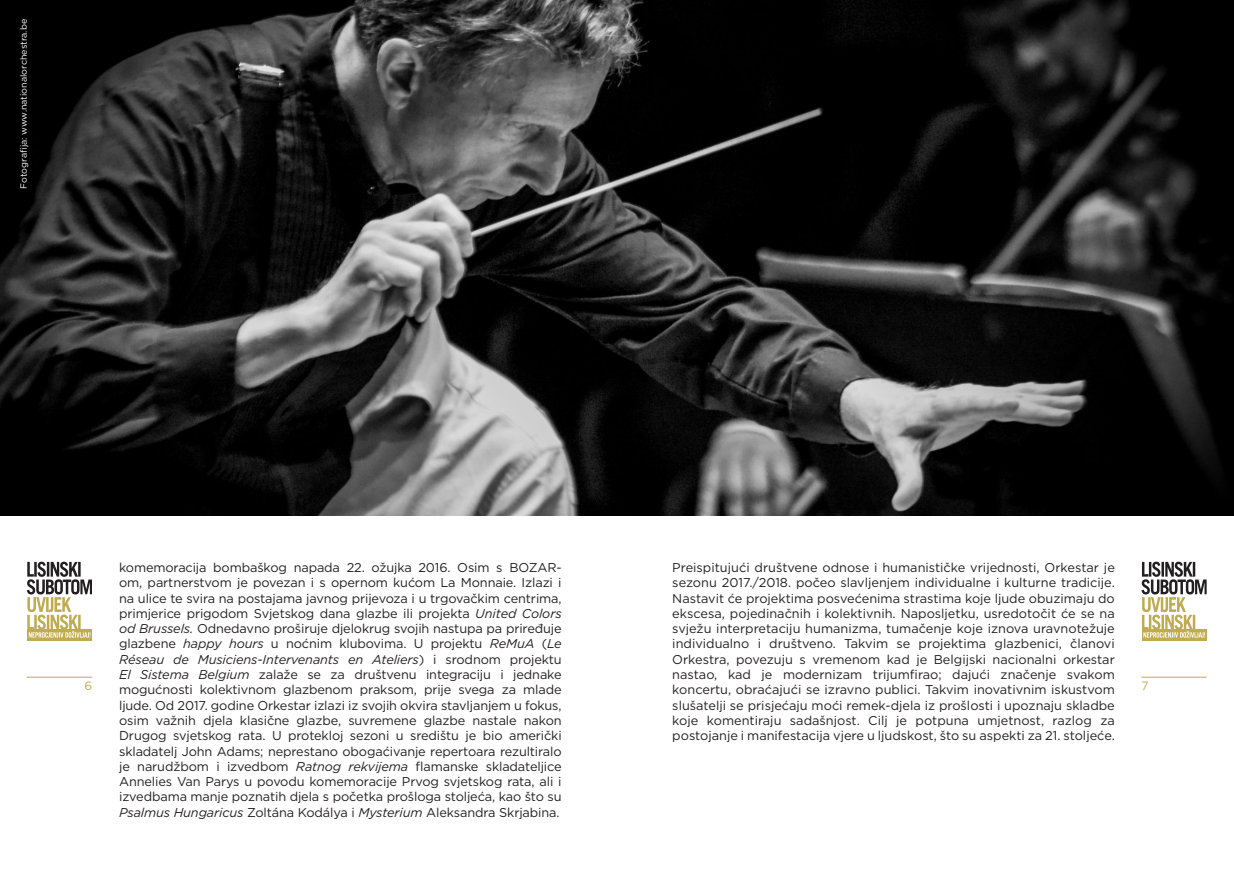
<style>
.page{position:relative;width:1234px;height:872px;background:#fff}
.page>*{position:absolute;margin:0;border:0;box-sizing:border-box;transform-origin:0 0}
.t1{font:12.75px/15.3px "Gotham";letter-spacing:-.01em;color:#231f20;text-align:justify}
.t2{font:12px "Gotham";color:#c0ab4e}
.t3{font:9px "Gotham";color:#fff}
.s1{font-style:italic}
</style>
<div class="page">
<img style="left:0;top:0;width:1233px;height:515px">
<svg style="left:27px;top:637px;width:65px;height:4px"></svg>
<svg style="left:27px;top:561px;width:65px;height:76px"></svg>
<svg style="left:1142px;top:637px;width:64px;height:4px"></svg>
<svg style="left:1141px;top:561px;width:65px;height:76px"></svg>
<hr style="left:27px;top:677px;width:65px;height:1px;background:#c0ab4e">
<hr style="left:1141px;top:677px;width:65px;height:1px;background:#c0ab4e">
<p class="t3" style="left:18px;top:189px;width:171px;rotate:-90deg">Fotografija: www.nationalorchestra.be</p>
<p class="t1" style="left:119px;top:559px;width:444px">komemoracija bombaškog napada 22. ožujka 2016. Osim s BOZAR&shy;om, partnerstvom je povezan i s opernom kućom La Monnaie. Izlazi i na ulice te svira na postajama javnog prijevoza i u trgovačkim centrima, primjerice prigodom Svjetskog dana glazbe ili projekta <span class="s1">United Colors od Brussels.</span> Odnedavno proširuje djelokrug svojih nastupa pa priređuje glazbene <span class="s1">happy hours</span> u noćnim klubovima. U projektu <span class="s1">ReMuA</span> (<span class="s1">Le Réseau de Musiciens-Intervenants en Ateliers</span>) i srodnom projektu <span class="s1">El Sistema Belgium</span> zalaže se za društvenu integraciju i jednake mogućnosti kolektivnom glazbenom praksom, prije svega za mlade ljude. Od 2017. godine Orkestar izlazi iz svojih okvira stavljanjem u fokus, osim važnih djela klasične glazbe, suvremene glazbe nastale nakon Drugog svjetskog rata. U protekloj sezoni u središtu je bio američki skladatelj John Adams; neprestano obogaćivanje repertoara rezultiralo je narudžbom i izvedbom <span class="s1">Ratnog rekvijema</span> flamanske skladateljice Annelies Van Parys u povodu komemoracije Prvog svjetskog rata, ali i izvedbama manje poznatih djela s početka prošloga stoljeća, kao što su <span class="s1">Psalmus Hungaricus</span> Zoltána Kodálya i <span class="s1">Mysterium</span> Aleksandra Skrjabina.</p>
<p class="t1" style="left:672px;top:559px;width:444px">Preispitujući društvene odnose i humanističke vrijednosti, Orkestar je sezonu 2017./2018. počeo slavljenjem individualne i kulturne tradicije.<br>Nastavit će projektima posvećenima strastima koje ljude obuzimaju do ekscesa, pojedinačnih i kolektivnih. Naposljetku, usredotočit će se na svježu interpretaciju humanizma, tumačenje koje iznova uravnotežuje individualno i društveno. Takvim se projektima glazbenici, članovi Orkestra, povezuju s vremenom kad je Belgijski nacionalni orkestar nastao, kad je modernizam trijumfirao; dajući značenje svakom koncertu, obraćajući se izravno publici. Takvim inovativnim iskustvom slušatelji se prisjećaju moći remek-djela iz prošlosti i upoznaju skladbe koje komentiraju sadašnjost. Cilj je potpuna umjetnost, razlog za postojanje i manifestacija vjere u ljudskost, što su aspekti za 21. stoljeće.</p>
<p class="t2" style="left:84px;top:678px;width:9px">6</p>
<p class="t2" style="left:1141px;top:678px;width:9px">7</p>
</div>
